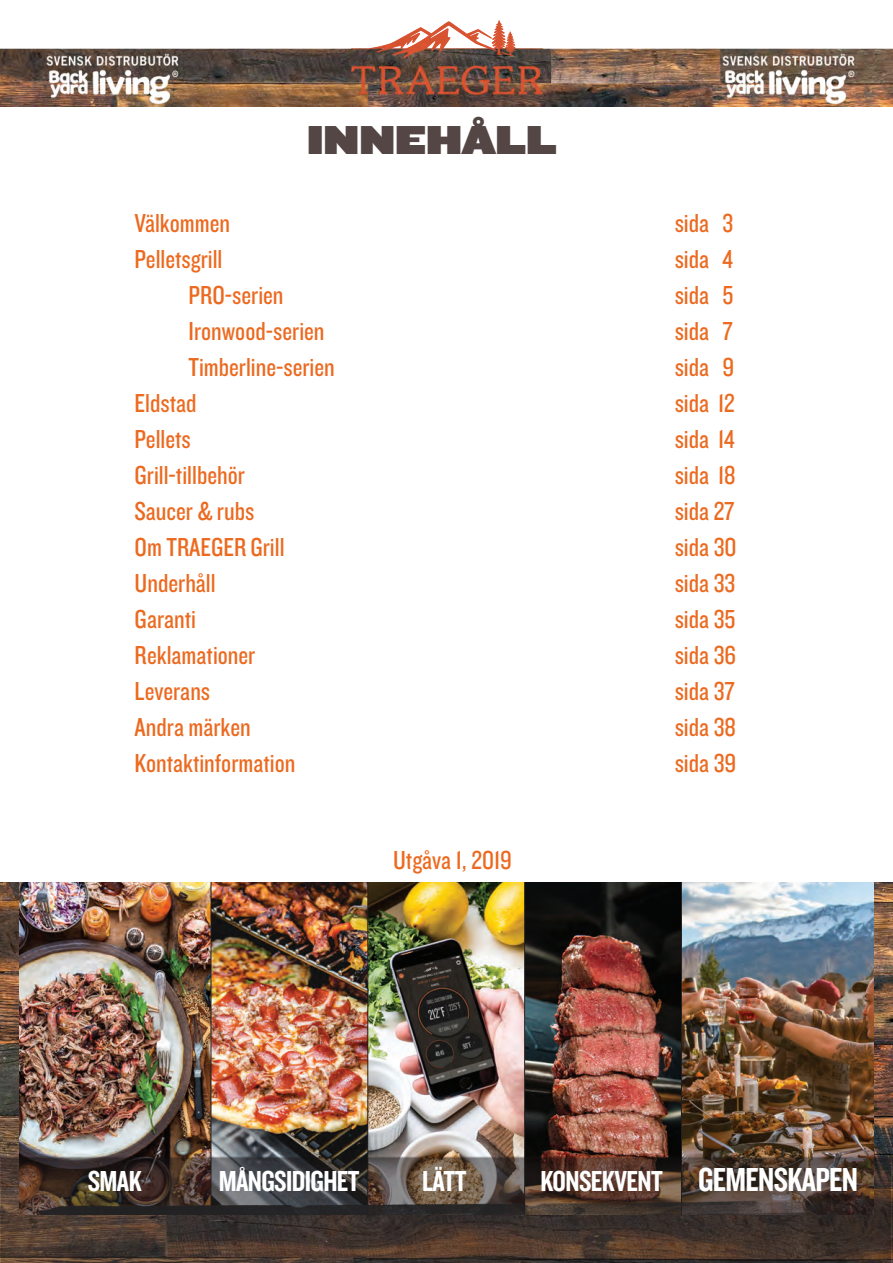
<style>
.page{position:relative;width:893px;height:1263px;background:#fff}
.page>*{position:absolute;margin:0;border:0;box-sizing:border-box;transform-origin:0 0}
.t1{font:42px "Knockout 93 Ultmt Heviwt";color:#544644}
.t2{font:34.5px "Knockout 49 Liteweight";letter-spacing:-.02em;color:#fff}
.t3{font:30px "Knockout 49 Liteweight";letter-spacing:-.02em;color:#fff}
.t4{font:27px "Knockout 29 Junior Ltweight";color:#ec6a20}
</style>
<div class="page">
<img style="left:0;top:20px;width:893px;height:86px">
<img style="left:0;top:882px;width:893px;height:273px">
<img style="left:19px;top:882px;width:855px;height:273px">
<hr style="left:681px;top:882px;width:1px;height:333px;background:#231f20">
<hr style="left:524px;top:882px;width:1px;height:333px;background:#231f20">
<hr style="left:367px;top:882px;width:1px;height:333px;background:#231f20">
<hr style="left:210px;top:882px;width:2px;height:333px;background:#231f20">
<div style="left:0;top:1155px;width:893px;height:108px;background:#231f20;opacity:.5"></div>
<p class="t1" style="left:307px;top:110px;width:251px">INNEHÅLL</p>
<p class="t4" style="left:135px;top:206px;width:97px">Välkommen</p>
<p class="t4" style="left:675px;top:206px;width:60px">sida 3</p>
<p class="t4" style="left:135px;top:242px;width:89px">Pelletsgrill</p>
<p class="t4" style="left:675px;top:242px;width:60px">sida 4</p>
<p class="t4" style="left:189px;top:278px;width:96px">PRO-serien</p>
<p class="t4" style="left:675px;top:278px;width:60px">sida 5</p>
<p class="t4" style="left:189px;top:314px;width:137px">Ironwood-serien</p>
<p class="t4" style="left:675px;top:314px;width:59px">sida 7</p>
<p class="t4" style="left:189px;top:350px;width:148px">Timberline-serien</p>
<p class="t4" style="left:675px;top:350px;width:61px">sida 9</p>
<p class="t4" style="left:135px;top:386px;width:63px">Eldstad</p>
<p class="t4" style="left:675px;top:386px;width:62px">sida 12</p>
<p class="t4" style="left:135px;top:422px;width:58px">Pellets</p>
<p class="t4" style="left:675px;top:422px;width:62px">sida 14</p>
<p class="t4" style="left:135px;top:458px;width:112px">Grill-tillbehör</p>
<p class="t4" style="left:675px;top:458px;width:63px">sida 18</p>
<p class="t4" style="left:135px;top:494px;width:121px">Saucer &amp; rubs</p>
<p class="t4" style="left:675px;top:494px;width:61px">sida 27</p>
<p class="t4" style="left:135px;top:530px;width:151px">Om TRAEGER Grill</p>
<p class="t4" style="left:675px;top:530px;width:63px">sida 30</p>
<p class="t4" style="left:135px;top:566px;width:83px">Underhåll</p>
<p class="t4" style="left:675px;top:566px;width:62px">sida 33</p>
<p class="t4" style="left:135px;top:602px;width:63px">Garanti</p>
<p class="t4" style="left:675px;top:602px;width:62px">sida 35</p>
<p class="t4" style="left:135px;top:638px;width:122px">Reklamationer</p>
<p class="t4" style="left:675px;top:638px;width:63px">sida 36</p>
<p class="t4" style="left:135px;top:674px;width:77px">Leverans</p>
<p class="t4" style="left:675px;top:674px;width:61px">sida 37</p>
<p class="t4" style="left:135px;top:710px;width:118px">Andra märken</p>
<p class="t4" style="left:675px;top:710px;width:63px">sida 38</p>
<p class="t4" style="left:135px;top:746px;width:162px">Kontaktinformation</p>
<p class="t4" style="left:675px;top:746px;width:63px">sida 39</p>
<p class="t4" style="left:393px;top:842px;width:120px">Utgåva 1, 2019</p>
<p class="t3" style="left:88px;top:1162px;width:56px">SMAK</p>
<p class="t3" style="left:219px;top:1162px;width:142px">MÅNGSIDIGHET</p>
<p class="t3" style="left:422px;top:1162px;width:46px">LÄTT</p>
<p class="t3" style="left:541px;top:1162px;width:124px">KONSEKVENT</p>
<p class="t2" style="left:698px;top:1157px;width:161px">GEMENSKAPEN</p>
</div>
